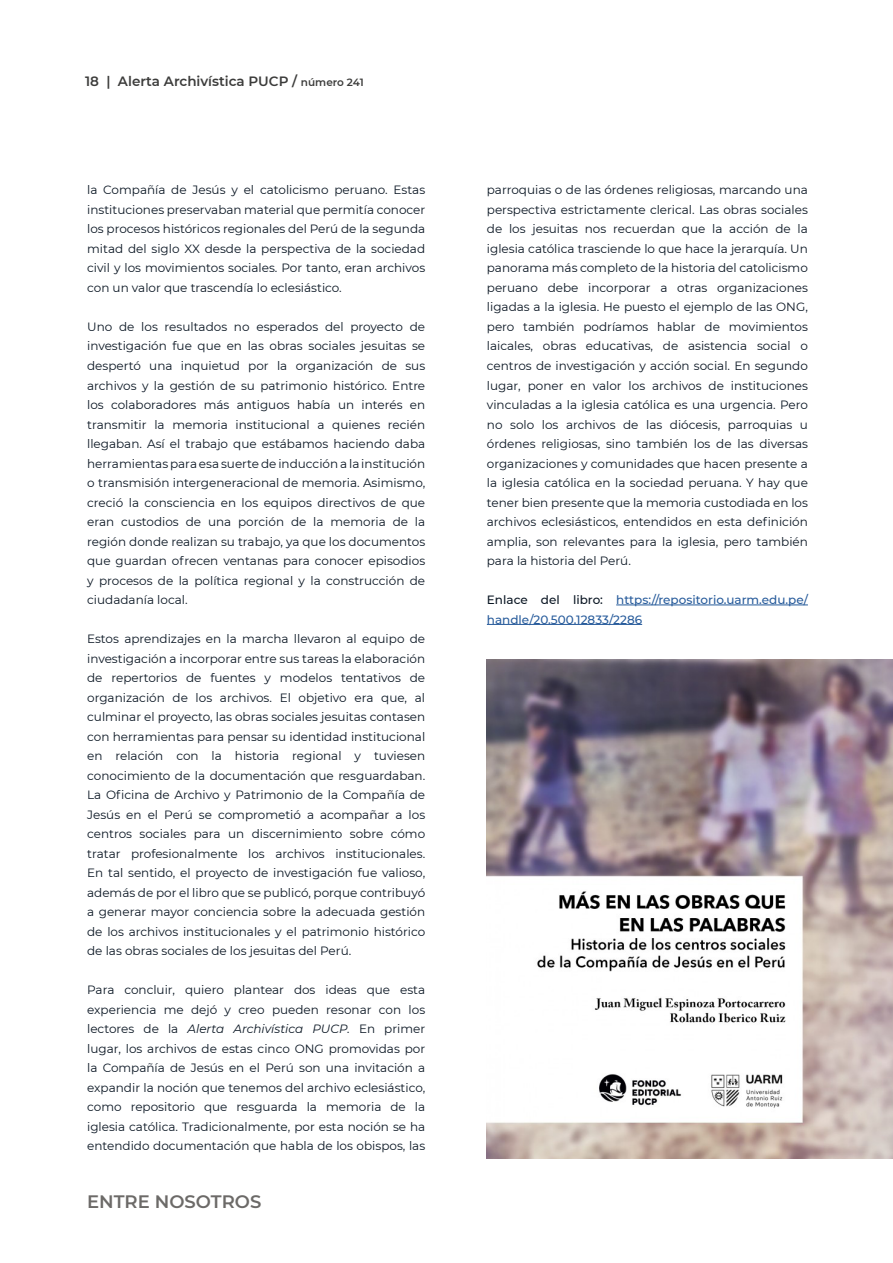
<style>
.page{position:relative;width:893px;height:1263px;background:#fff}
.page>*{position:absolute;margin:0;border:0;box-sizing:border-box;transform-origin:0 0}
.t1{font:600 18px "Montserrat";color:#6c6a68}
.t2{font:600 13.5px "Montserrat";color:#3c3c3b}
.t3{font:12px/19.5px "Montserrat";color:#0a1623;text-align:justify}
.t4{font:500 12px/19.5px "Montserrat";color:#275b9b}
.s1{font-size:10.5px}
.s2{font-style:italic}
.s3{color:#0a1623}
</style>
<div class="page">
<hr style="left:616px;top:605px;width:192px;height:1px;background:#275b9b">
<hr style="left:487px;top:624px;width:155px;height:1px;background:#275b9b">
<img style="left:487px;top:659px;width:406px;height:500px">
<p class="t2" style="left:85px;top:71px;width:280px">18 | Alerta Archivística PUCP / <span class="s1">número 241</span></p>
<p class="t3" style="left:87px;top:180px;width:340px">la Compañía de Jesús y el catolicismo peruano. Estas instituciones preservaban material que permitía conocer los procesos históricos regionales del Perú de la segunda mitad del siglo XX desde la perspectiva de la sociedad civil y los movimientos sociales. Por tanto, eran archivos con un valor que trascendía lo eclesiástico.</p>
<p class="t3" style="left:87px;top:317px;width:340px">Uno de los resultados no esperados del proyecto de investigación fue que en las obras sociales jesuitas se despertó una inquietud por la organización de sus archivos y la gestión de su patrimonio histórico. Entre los colaboradores más antiguos había un interés en transmitir la memoria institucional a quienes recién llegaban. Así el trabajo que estábamos haciendo daba herramientas para esa suerte de inducción a la institución o transmisión intergeneracional de memoria. Asimismo, creció la consciencia en los equipos directivos de que eran custodios de una porción de la memoria de la región donde realizan su trabajo, ya que los documentos que guardan ofrecen ventanas para conocer episodios y procesos de la política regional y la construcción de ciudadanía local.</p>
<p class="t3" style="left:87px;top:629px;width:340px">Estos aprendizajes en la marcha llevaron al equipo de investigación a incorporar entre sus tareas la elaboración de repertorios de fuentes y modelos tentativos de organización de los archivos. El objetivo era que, al culminar el proyecto, las obras sociales jesuitas contasen con herramientas para pensar su identidad institucional en relación con la historia regional y tuviesen conocimiento de la documentación que resguardaban.<br>La Oficina de Archivo y Patrimonio de la Compañía de Jesús en el Perú se comprometió a acompañar a los centros sociales para un discernimiento sobre cómo tratar profesionalmente los archivos institucionales.<br>En tal sentido, el proyecto de investigación fue valioso, además de por el libro que se publicó, porque contribuyó a generar mayor conciencia sobre la adecuada gestión de los archivos institucionales y el patrimonio histórico de las obras sociales de los jesuitas del Perú.</p>
<p class="t3" style="left:87px;top:980px;width:340px">Para concluir, quiero plantear dos ideas que esta experiencia me dejó y creo pueden resonar con los lectores de la <span class="s2">Alerta Archivística PUCP.</span> En primer lugar, los archivos de estas cinco ONG promovidas por la Compañía de Jesús en el Perú son una invitación a expandir la noción que tenemos del archivo eclesiástico, como repositorio que resguarda la memoria de la iglesia católica. Tradicionalmente, por esta noción se ha entendido documentación que habla de los obispos, las</p>
<h1 class="t1" style="left:87px;top:1188px;width:176px">ENTRE NOSOTROS</h1>
<p class="t3" style="left:487px;top:180px;width:323px">parroquias o de las órdenes religiosas, marcando una perspectiva estrictamente clerical. Las obras sociales de los jesuitas nos recuerdan que la acción de la iglesia católica trasciende lo que hace la jerarquía. Un panorama más completo de la historia del catolicismo peruano debe incorporar a otras organizaciones ligadas a la iglesia. He puesto el ejemplo de las ONG, pero también podríamos hablar de movimientos laicales, obras educativas, de asistencia social o centros de investigación y acción social. En segundo lugar, poner en valor los archivos de instituciones vinculadas a la iglesia católica es una urgencia. Pero no solo los archivos de las diócesis, parroquias u órdenes religiosas, sino también los de las diversas organizaciones y comunidades que hacen presente a la iglesia católica en la sociedad peruana. Y hay que tener bien presente que la memoria custodiada en los archivos eclesiásticos, entendidos en esta definición amplia, son relevantes para la iglesia, pero también para la historia del Perú.</p>
<p class="t4" style="left:487px;top:589px;width:323px"><span class="s3">Enlace del libro:</span> https://repositorio.uarm.edu.pe/ handle/20.500.12833/2286</p>
</div>
